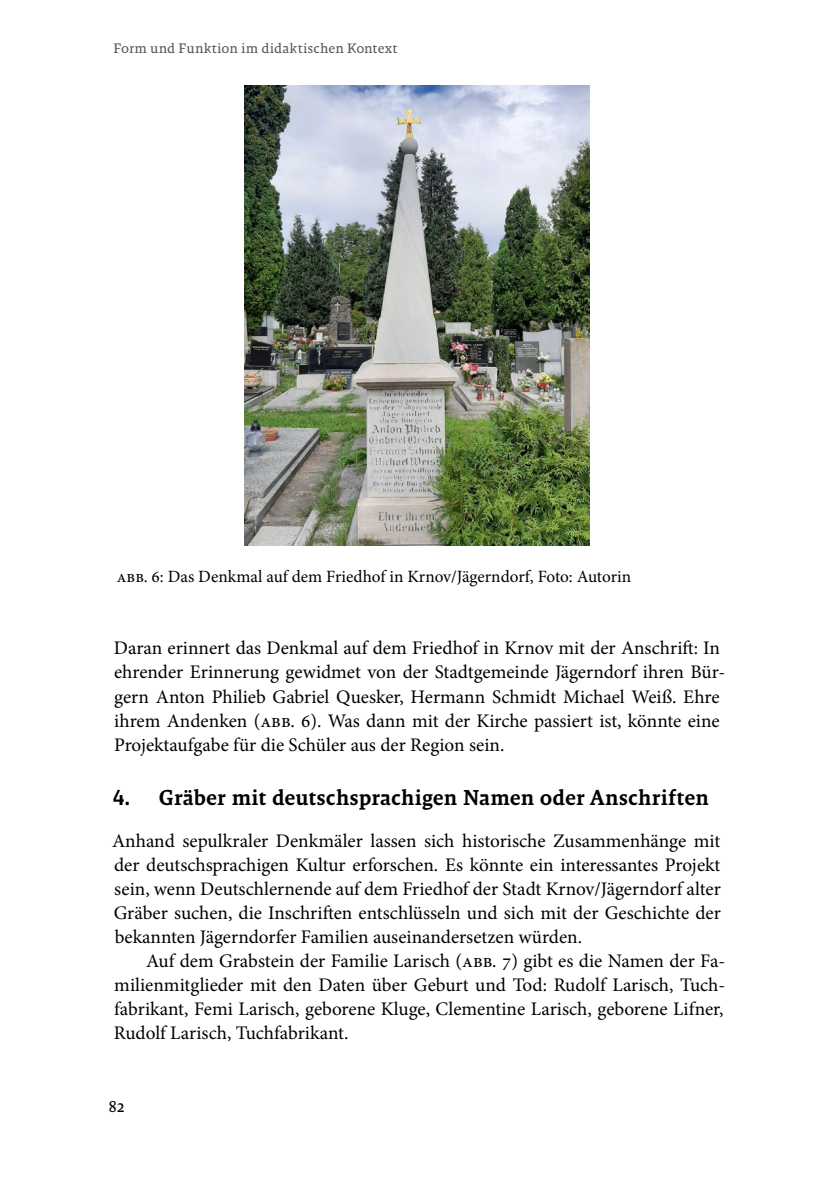
<style>
.page{position:relative;width:840px;height:1191px;background:#fff}
.page>*{position:absolute;margin:0;border:0;box-sizing:border-box;transform-origin:0 0}
.t1{font:500 22px "Malaga OTCE";letter-spacing:.005em;color:#000}
.t2{font:19.2px/24px "Minion Pro";letter-spacing:-.005em;color:#000;text-align:justify}
.t3{font:17.2px "Minion Pro";letter-spacing:-.005em;color:#000}
.t4{font:16px "Malaga OTCE";color:#000}
.t5{font:14px "Malaga OTCE";letter-spacing:.01em;color:#575756}
</style>
<div class="page">
<img style="left:244px;top:85px;width:345px;height:460px">
<p class="t5" style="left:113px;top:40px;width:285px">Form und Funktion im didaktischen Kontext</p>
<p class="t3" style="left:117px;top:565px;width:515px">Abb. 6: Das Denkmal auf dem Friedhof in Krnov/Jägerndorf, Foto: Autorin</p>
<p class="t2" style="left:114px;top:636px;width:612px;text-align:left">Daran erinnert das Denkmal auf dem Friedhof in Krnov mit der Anschrift: In ehrender Erinnerung gewidmet von der Stadtgemeinde Jägerndorf ihren Bür&shy;gern Anton Philieb Gabriel Quesker, Hermann Schmidt Michael Weiß. Ehre ihrem Andenken (Abb. 6). Was dann mit der Kirche passiert ist, könnte eine Projektaufgabe für die Schüler aus der Region sein.</p>
<p class="t1" style="left:113px;top:785px;width:597px">4. Gräber mit deutschsprachigen Namen oder Anschriften</p>
<p class="t2" style="left:112px;top:828px;width:610px">Anhand sepulkraler Denkmäler lassen sich historische Zusammenhänge mit der deutschsprachigen Kultur erforschen. Es könnte ein interessantes Projekt sein, wenn Deutschlernende auf dem Friedhof der Stadt Krnov/Jägerndorf alter Gräber suchen, die Inschriften entschlüsseln und sich mit der Geschichte der bekannten Jägerndorfer Familien auseinandersetzen würden.</p>
<p class="t2" style="left:114px;top:948px;width:612px;text-indent:32px">Auf dem Grabstein der Familie Larisch (Abb. 7) gibt es die Namen der Fa&shy;milienmitglieder mit den Daten über Geburt und Tod: Rudolf Larisch, Tuch&shy;fabrikant, Femi Larisch, geborene Kluge, Clementine Larisch, geborene Lifner, Rudolf Larisch, Tuchfabrikant.</p>
<p class="t4" style="left:109px;top:1097px;width:17px">82</p>
</div>
